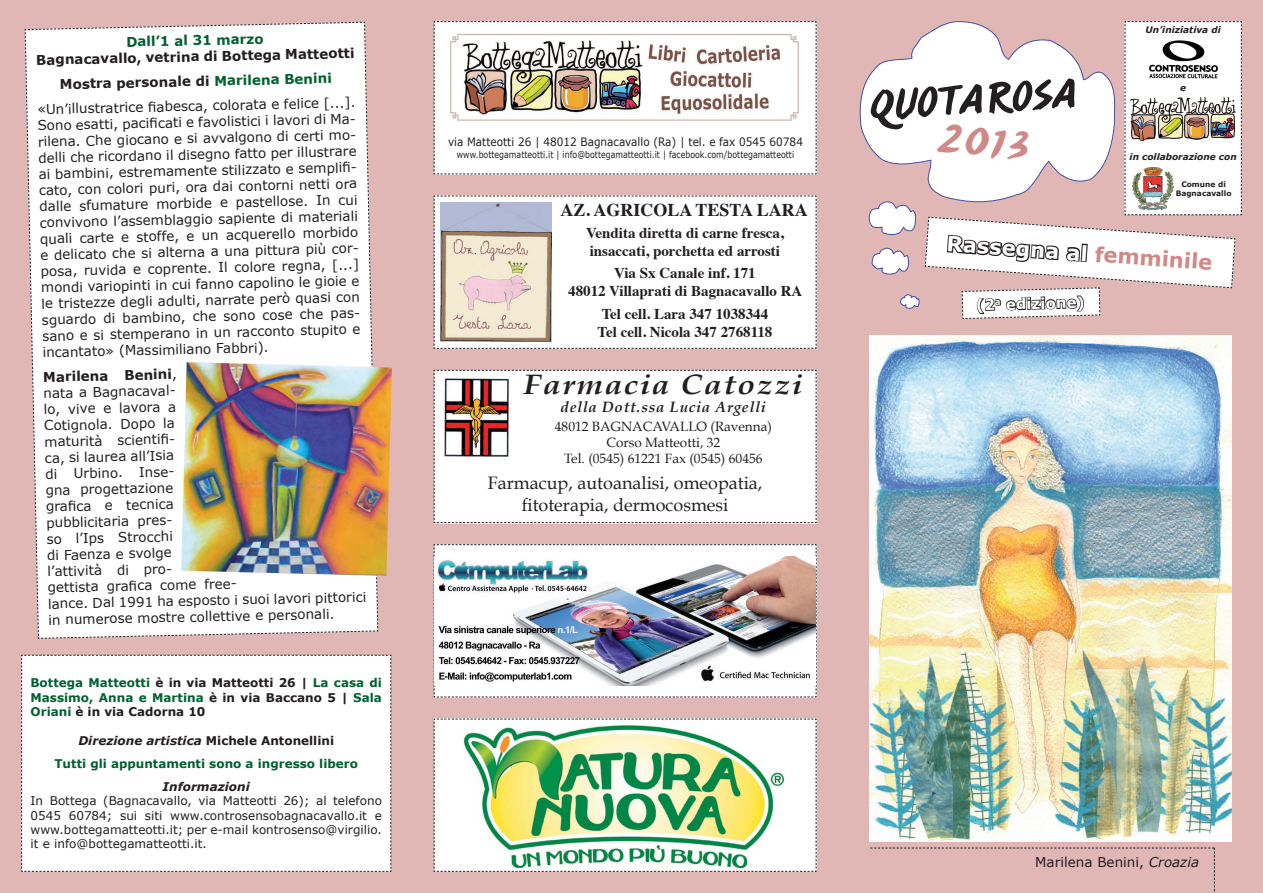
<style>
.page{position:relative;width:1263px;height:893px;background:#fff}
.page>*{position:absolute;margin:0;border:0;box-sizing:border-box;transform-origin:0 0}
.t1{font:45px "Ashley Script MT Std";color:#231f20;scale:1.1 1}
.t2{font:45px "Ashley Script MT Std";color:#cf8a88}
.t3{font:italic 700 28.05px "Book Antiqua";letter-spacing:.05em;color:#231f20;scale:1.14 1}
.t4{font:700 21px "Verdana";color:#fff}
.t5{font:18px "Book Antiqua";color:#231f20}
.t6{font:700 18px "Times";color:#231f20}
.t7{font:700 15px "Times";color:#231f20}
.t8{font:italic 700 15px "Book Antiqua";letter-spacing:.05em;color:#231f20}
.t9{font:700 15px "Verdana";color:#fff}
.t10{font:13.5px/16.2px "Verdana";color:#231f20;text-align:justify}
.t11{font:13.5px "Book Antiqua";color:#231f20}
.t12{font:700 13.5px "Verdana";color:#231f20}
.t13{font:700 13.5px "Verdana";color:#006131}
.t14{font:12px/14.4px "Verdana";color:#231f20;text-align:justify}
.t15{font:700 12px/14.4px "Verdana";color:#006131;text-align:justify}
.t16{font:italic 700 12px "Verdana";color:#231f20}
.t17{font:11.55px "Verdana";color:#231f20;scale:.91 1}
.t18{font:9.45px "Verdana";color:#231f20;scale:.83 1}
.t19{font:italic 700 9px "Verdana";color:#231f20}
.t20{font:700 7.5px "Verdana";color:#231f20}
.s1{color:#006131}
.s2{font-weight:700}
.s3{color:#231f20}
.s4{font-style:normal}
.s5{color:#cf8a88}
.s6{font-style:italic}
</style>
<div class="page">
<div style="left:838px;top:0;width:425px;height:893px;background:#e1b7b6"></div>
<div style="left:412px;top:0;width:426px;height:893px;background:#e1b7b6"></div>
<div style="left:0;top:0;width:412px;height:893px;background:#e1b7b6"></div>
<div style="left:21px;top:654px;width:371px;height:218px;background:#fff"></div>
<svg style="left:859px;top:35px;width:65px;height:274px"></svg>
<div style="left:24px;top:21px;width:354px;height:618px;background:#fff"></div>
<div style="left:433px;top:21px;width:384px;height:154px;background:#fff"></div>
<img style="left:444px;top:28px;width:361px;height:98px">
<img style="left:870px;top:335px;width:361px;height:506px">
<svg style="left:870px;top:848px;width:345px;height:45px"></svg>
<img style="left:181px;top:362px;width:211px;height:214px">
<div style="left:433px;top:195px;width:384px;height:154px;background:#fff"></div>
<img style="left:441px;top:202px;width:110px;height:140px">
<div style="left:433px;top:370px;width:384px;height:153px;background:#fff"></div>
<img style="left:443px;top:376px;width:70px;height:87px">
<svg style="left:433px;top:544px;width:384px;height:154px;background:#f1f0f0"></svg>
<img style="left:434px;top:556px;width:382px;height:130px">
<svg style="left:433px;top:718px;width:384px;height:154px;background:#f2f2f1"></svg>
<img style="left:461px;top:723px;width:328px;height:144px">
<svg style="left:924px;top:21px;width:318px;height:298px"></svg>
<p class="t13" style="left:126px;top:33px;width:139px;rotate:-1deg">Dall’1 al 31 marzo</p>
<p class="t12" style="left:36px;top:50px;width:320px;rotate:-1deg">Bagnacavallo, vetrina di Bottega Matteotti</p>
<p class="t12" style="left:60px;top:75px;width:274px;rotate:-1deg">Mostra personale di <span class="s1">Marilena Benini</span></p>
<p class="t10" style="left:37px;top:101px;width:321px;rotate:-1deg">«Un’illustratrice fi abesca, colorata e felice [...].<br>Sono esatti, pacifi cati e favolistici i lavori di Ma&shy;rilena. Che giocano e si avvalgono di certi mo&shy;delli che ricordano il disegno fatto per illustrare ai bambini, estremamente stilizzato e semplifi - cato, con colori puri, ora dai contorni netti ora dalle sfumature morbide e pastellose. In cui convivono l’assemblaggio sapiente di materiali quali carte e stoffe, e un acquerello morbido e delicato che si alterna a una pittura più cor&shy;posa, ruvida e coprente. Il colore regna, [...] mondi variopinti in cui fanno capolino le gioie e le tristezze degli adulti, narrate però quasi con sguardo di bambino, che sono cose che pas&shy;sano e si stemperano in un racconto stupito e incantato» (Massimiliano Fabbri).</p>
<p class="t10" style="left:43px;top:369px;width:321px;text-align:left;rotate:-1deg"><span class="s2">Marilena Benini</span>,<br>nata a Bagnacaval-<br>lo, vive e lavora a<br>Cotignola. Dopo la<br>maturità scientifi -<br>ca, si laurea all’Isia<br>di Urbino. Inse-<br>gna progettazione<br>grafi ca e tecnica<br>pubblicitaria pres-<br>so l’Ips Strocchi<br>di Faenza e svolge<br>l’attività di pro-<br>gettista grafi ca come free-<br>lance. Dal 1991 ha esposto i suoi lavori pittorici in numerose mostre collettive e personali.</p>
<p class="t15" style="left:31px;top:676px;width:353px">Bottega Matteotti <span class="s3">è in via Matteotti 26 |</span> La casa di Massimo, Anna e Martina <span class="s3">è in via Baccano 5 |</span> Sala Oriani <span class="s3">è in via Cadorna 10</span></p>
<p class="t16" style="left:78px;top:733px;width:257px">Direzione artistica <span class="s4">Michele Antonellini</span></p>
<p class="t15" style="left:54px;top:756px;width:305px">Tutti gli appuntamenti sono a ingresso libero</p>
<p class="t16" style="left:163px;top:779px;width:89px">Informazioni</p>
<p class="t14" style="left:31px;top:794px;width:353px">In Bottega (Bagnacavallo, via Matteotti 26); al telefono 0545 60784; sui siti www.controsensobagnacavallo.it e www.bottegamatteotti.it; per e-mail kontrosenso@virgilio. it e info@bottegamatteotti.it.</p>
<p class="t17" style="left:448px;top:134px;width:392px">via Matteotti 26 | 48012 Bagnacavallo (Ra) | tel. e fax 0545 60784</p>
<p class="t18" style="left:457px;top:149px;width:408px">www.bottegamatteotti.it | info@bottegamatteotti.it | facebook.com/bottegamatteotti</p>
<p class="t6" style="left:560px;top:193px;width:245px">Az. Agricola Testa Lara</p>
<p class="t7" style="left:586px;top:219px;width:199px">Vendita diretta di carne fresca,</p>
<p class="t7" style="left:590px;top:237px;width:192px">insaccati, porchetta ed arrosti</p>
<p class="t7" style="left:614px;top:259px;width:143px">Via Sx Canale inf. 171</p>
<p class="t7" style="left:568px;top:277px;width:236px">48012 Villaprati di Bagnacavallo RA</p>
<p class="t7" style="left:602px;top:299px;width:168px">Tel cell. Lara 347 1038344</p>
<p class="t7" style="left:597px;top:317px;width:176px">Tel cell. Nicola 347 2768118</p>
<p class="t3" style="left:524px;top:368px;width:246px">Farmacia Catozzi</p>
<p class="t8" style="left:561px;top:398px;width:207px">della Dott.ssa Lucia Argelli</p>
<p class="t11" style="left:555px;top:418px;width:219px">48012 Bagnacavallo (Ravenna)</p>
<p class="t11" style="left:606px;top:434px;width:115px">Corso Matteotti, 32</p>
<p class="t11" style="left:564px;top:450px;width:200px">Tel. (0545) 61221 Fax (0545) 60456</p>
<p class="t5" style="left:488px;top:472px;width:276px">Farmacup, autoanalisi, omeopatia,</p>
<p class="t5" style="left:522px;top:494px;width:208px">fitoterapia, dermocosmesi</p>
<p class="t1" style="left:866px;top:81px;width:195px;rotate:-4deg">QUOTAROSA</p>
<p class="t2" style="left:941px;top:112px;width:95px;rotate:6deg">2013</p>
<p class="t19" style="left:1145px;top:24px;width:77px">Un’iniziativa di</p>
<p class="t19" style="left:1180px;top:82px;width:7px">e</p>
<p class="t19" style="left:1129px;top:151px;width:109px">in collaborazione con</p>
<p class="t20" style="left:1181px;top:180px;width:46px">Comune di</p>
<p class="t20" style="left:1176px;top:189px;width:57px">Bagnacavallo</p>
<p class="t4" style="left:948px;top:230px;width:268px;rotate:4deg">Rassegna al <span class="s5">femminile</span></p>
<p class="t9" style="left:1005px;top:295px;width:80px;rotate:-2deg">edizione)</p>
<p class="t10" style="left:1035px;top:854px;width:165px">Marilena Benini, <span class="s6">Croazia</span></p>
</div>
